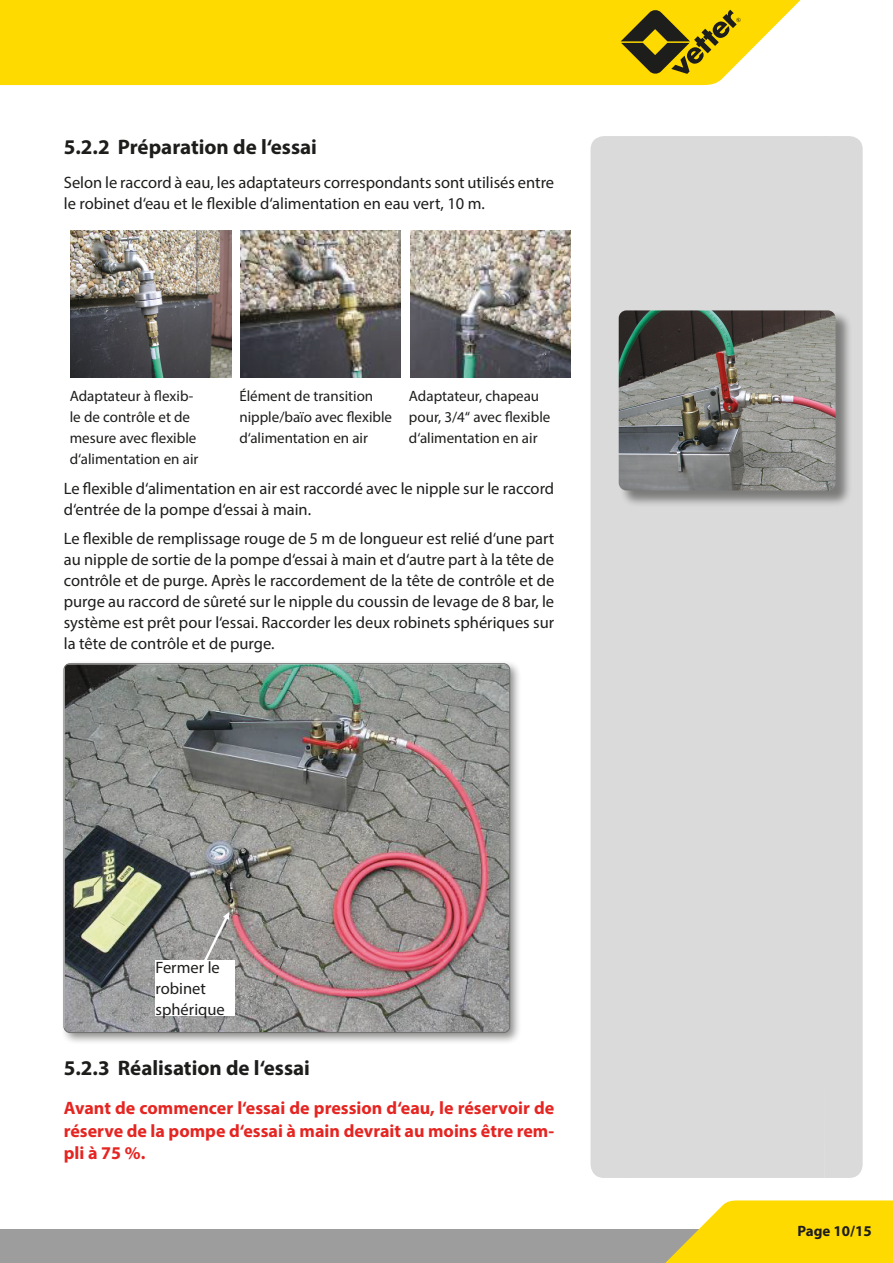
<style>
.page{position:relative;width:893px;height:1263px;background:#fff}
.page>*{position:absolute;margin:0;border:0;box-sizing:border-box;transform-origin:0 0}
.t1{font:700 21px "Myriad Pro";color:#1d1d1b}
.t2{font:700 18px/22.5px "Myriad Pro";color:#e52521;text-align:justify}
.t3{font:16.5px/21px "Myriad Pro";color:#1d1d1b}
.t4{font:15px/21px "Myriad Pro";color:#1d1d1b}
.t5{font:700 15px "Myriad Pro";color:#1d1d1b}
.t6{font:700 12.6px "Arial";letter-spacing:.015em;color:#020203}
</style>
<div class="page">
<div style="left:0;top:1229px;width:893px;height:34px;background:#9d9d9d"></div>
<div style="left:0;top:0;width:801px;height:85px;background:#ffda00"></div>
<svg style="left:665px;top:1200px;width:228px;height:63px;background:#fadb21"></svg>
<svg style="left:621px;top:10px;width:120px;height:64px;background:#aa930d"></svg>
<div style="left:591px;top:136px;width:37px;height:1042px;background:#dadada"></div>
<div style="left:628px;top:136px;width:196px;height:1042px;background:#dadada"></div>
<div style="left:824px;top:136px;width:39px;height:1042px;background:#dadada"></div>
<div style="left:619px;top:311px;width:233px;height:196px;background:#1d1d1b;opacity:.5"></div>
<img style="left:619px;top:310px;width:217px;height:180px">
<img style="left:71px;top:230px;width:160px;height:148px">
<img style="left:241px;top:231px;width:160px;height:146px">
<img style="left:410px;top:230px;width:161px;height:148px">
<div style="left:60px;top:659px;width:462px;height:386px;background:#1d1d1b;opacity:.5"></div>
<img style="left:65px;top:664px;width:445px;height:368px">
<svg style="left:194px;top:912px;width:36px;height:48px;background:#a5a3a2"></svg>
<div style="left:156px;top:960px;width:79px;height:56px;background:#fff"></div>
<p class="t1" style="left:64px;top:133px;width:255px">5.2.2 Préparation de l‘essai</p>
<p class="t3" style="left:64px;top:171px;width:492px">Selon le raccord à eau, les adaptateurs correspondants sont utilisés entre le robinet d‘eau et le flexible d‘alimentation en eau vert, 10 m.</p>
<p class="t4" style="left:70px;top:385px;width:130px">Adaptateur à flexib&shy;le de contrôle et de mesure avec flexible d‘alimentation en air</p>
<p class="t4" style="left:239px;top:385px;width:154px">Élément de transition nipple/baïo avec flexible d‘alimentation en air</p>
<p class="t4" style="left:409px;top:385px;width:143px">Adaptateur, chapeau pour, 3/4“ avec flexible d‘alimentation en air</p>
<p class="t3" style="left:64px;top:477px;width:492px">Le flexible d‘alimentation en air est raccordé avec le nipple sur le raccord d‘entrée de la pompe d‘essai à main.</p>
<p class="t3" style="left:64px;top:528px;width:492px;text-align:justify">Le flexible de remplissage rouge de 5 m de longueur est relié d‘une part au nipple de sortie de la pompe d‘essai à main et d‘autre part à la tête de contrôle et de purge. Après le raccordement de la tête de contrôle et de purge au raccord de sûreté sur le nipple du coussin de levage de 8 bar, le système est prêt pour l‘essai. Raccorder les deux robinets sphériques sur la tête de contrôle et de purge.</p>
<p class="t3" style="left:156px;top:956px;width:71px">Fermer le robinet sphérique</p>
<p class="t6" style="left:162px;top:977px;width:67px">Kugelhahn</p>
<p class="t1" style="left:64px;top:1054px;width:248px">5.2.3 Réalisation de l‘essai</p>
<p class="t2" style="left:64px;top:1096px;width:492px">Avant de commencer l‘essai de pression d‘eau, le réservoir de réserve de la pompe d‘essai à main devrait au moins être rem&shy;pli à 75 %.</p>
<p class="t5" style="left:797px;top:1221px;width:76px">Page 10/15</p>
</div>
